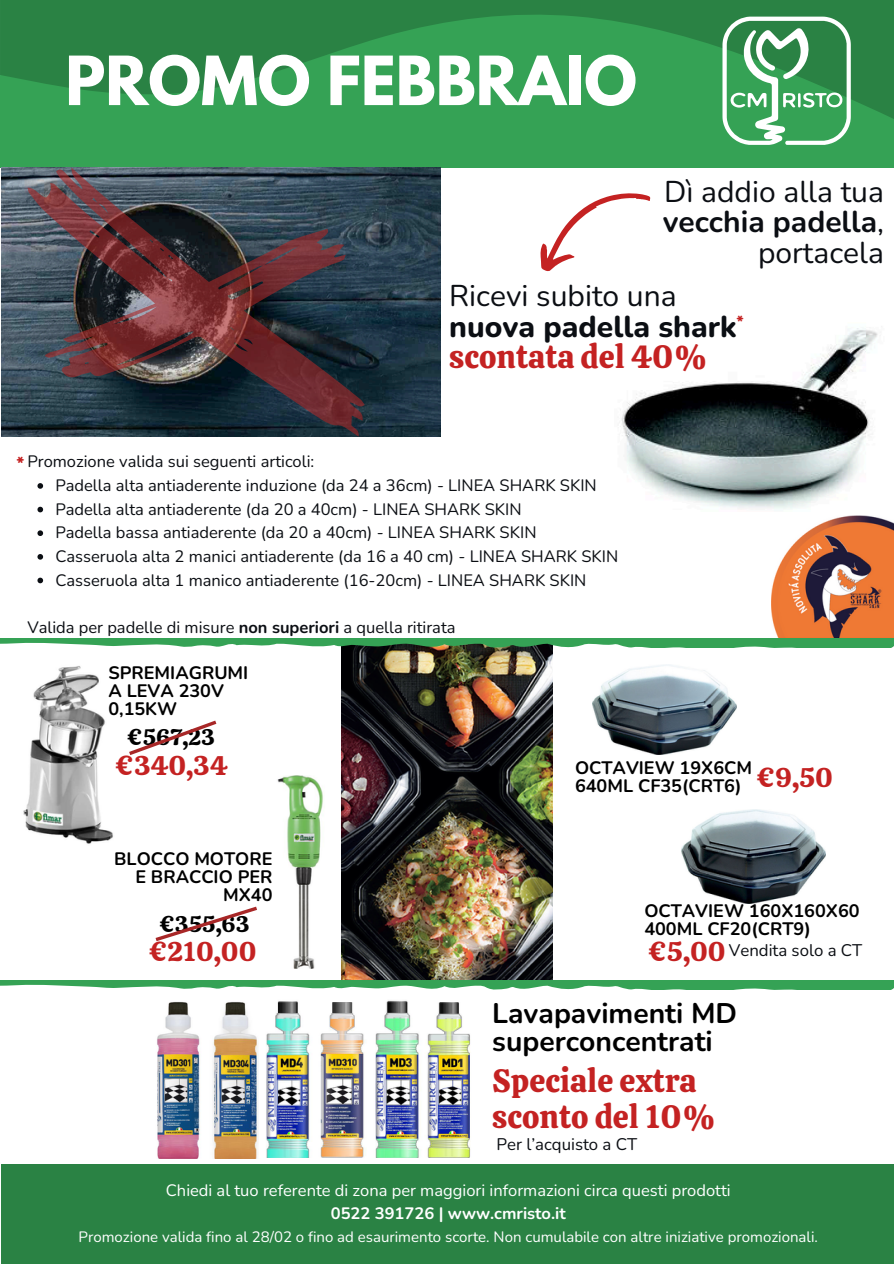
<style>
.page{position:relative;width:894px;height:1264px;background:#fff}
.page>*{position:absolute;margin:0;border:0;box-sizing:border-box;transform-origin:0 0}
.t1{font:700 60px "League Spartan";color:#fff}
.t2{font:31.95px/36px "Calistoga";color:#c42222}
.t3{font:30px/30.3px "Nunito";color:#0b0e13;text-align:right}
.t4{font:800 30px/30.3px "Nunito";color:#0b0e13}
.t5{font:700 28.35px/28.2px "Nunito";color:#000}
.t6{font:26.85px "Calistoga";color:#c42222}
.t7{font:22.35px "Calistoga";color:#000}
.t8{font:700 18px/18px "Nunito";color:#000}
.t9{font:16.8px "Nunito";color:#0b0e13}
.t10{font:16.5px "Nunito";color:#0b0e13}
.t11{font:16.5px "Nunito";color:#fff}
.t12{font:700 16.5px "Nunito";color:#fff}
.t13{font:800 16.05px "Nunito";color:#c42222}
.t14{font:15px "Nunito";color:#fff}
.s1{font-weight:700}
.s2{font-weight:400}
.s3{font-weight:800;font-size:17.4px;color:#c42222}
</style>
<div class="page">
<div style="left:0;top:1px;width:893px;height:10px;background:#2a8244"></div>
<svg style="left:0;top:11px;width:893px;height:156px;fill:#35a255"></svg>
<svg style="left:722px;top:17px;width:128px;height:128px"></svg>
<svg style="left:540px;top:193px;width:111px;height:79px"></svg>
<img style="left:1px;top:167px;width:439px;height:269px">
<svg style="left:27px;top:168px;width:337px;height:268px"></svg>
<img style="left:621px;top:328px;width:257px;height:181px">
<img style="left:771px;top:516px;width:122px;height:122px">
<img style="left:157px;top:1002px;width:102px;height:155px">
<img style="left:320px;top:1002px;width:45px;height:155px">
<img style="left:427px;top:1002px;width:44px;height:155px">
<img style="left:266px;top:1001px;width:44px;height:156px">
<img style="left:375px;top:1000px;width:44px;height:157px">
<img style="left:23px;top:666px;width:90px;height:178px">
<svg style="left:129px;top:720px;width:88px;height:35px"></svg>
<img style="left:277px;top:775px;width:46px;height:193px">
<svg style="left:155px;top:906px;width:102px;height:36px"></svg>
<img style="left:341px;top:647px;width:211px;height:332px">
<svg style="left:0;top:638px;width:893px;height:9px"></svg>
<svg style="left:37px;top:483px;width:6px;height:6px"></svg>
<svg style="left:37px;top:507px;width:6px;height:5px"></svg>
<svg style="left:37px;top:530px;width:6px;height:6px"></svg>
<svg style="left:37px;top:554px;width:6px;height:5px"></svg>
<svg style="left:37px;top:577px;width:6px;height:6px"></svg>
<img style="left:592px;top:664px;width:144px;height:90px">
<img style="left:681px;top:809px;width:144px;height:94px">
<svg style="left:0;top:980px;width:893px;height:9px"></svg>
<div style="left:1px;top:1163px;width:892px;height:100px;background:#2a8244"></div>
<p class="t1" style="left:65px;top:51px;width:573px">PROMO FEBBRAIO</p>
<h2 class="t3" style="left:662px;top:177px;width:223px">Dì addio alla tua <span class="s1">vecchia padella</span>, portacela</h2>
<p class="t4" style="left:449px;top:281px;width:289px"><span class="s2">Ricevi subito una </span>nuova padella shark</p>
<p class="t13" style="left:736px;top:310px;width:9px">*</p>
<p class="t2" style="left:449px;top:339px;width:260px">scontata del 40%</p>
<p class="t10" style="left:16px;top:450px;width:299px"><span class="s3">*</span> Promozione valida sui seguenti articoli:</p>
<p class="t10" style="left:55px;top:474px;width:543px">Padella alta antiaderente induzione (da 24 a 36cm) - LINEA SHARK SKIN</p>
<p class="t10" style="left:55px;top:498px;width:467px">Padella alta antiaderente (da 20 a 40cm) - LINEA SHARK SKIN</p>
<p class="t10" style="left:55px;top:521px;width:482px">Padella bassa antiaderente (da 20 a 40cm) - LINEA SHARK SKIN</p>
<p class="t10" style="left:55px;top:545px;width:564px">Casseruola alta 2 manici antiaderente (da 16 a 40 cm) - LINEA SHARK SKIN</p>
<p class="t10" style="left:55px;top:569px;width:532px">Casseruola alta 1 manico antiaderente (16-20cm) - LINEA SHARK SKIN</p>
<p class="t10" style="left:27px;top:616px;width:429px">Valida per padelle di misure <span class="s1">non superiori</span> a quella ritirata</p>
<p class="t8" style="left:108px;top:664px;width:141px">SPREMIAGRUMI<br>A LEVA 230V<br>0,15KW</p>
<p class="t7" style="left:126px;top:722px;width:90px">€567,23</p>
<p class="t6" style="left:115px;top:748px;width:115px">€340,34</p>
<p class="t8" style="left:114px;top:850px;width:160px;text-align:right">BLOCCO MOTORE<br>E BRACCIO PER<br>MX40</p>
<h2 class="t6" style="left:148px;top:934px;width:110px">€210,00</h2>
<h2 class="t7" style="left:159px;top:909px;width:92px">€355,63</h2>
<p class="t8" style="left:575px;top:759px;width:178px">OCTAVIEW 19X6CM<br>640ML CF35(CRT6)</p>
<p class="t6" style="left:755px;top:759px;width:79px">€9,50</p>
<h6 class="t8" style="left:644px;top:902px;width:217px">OCTAVIEW 160X160X60<br>400ML CF20(CRT9)</h6>
<p class="t6" style="left:647px;top:933px;width:80px">€5,00</p>
<h5 class="t9" style="left:728px;top:938px;width:135px">Vendita solo a CT</h5>
<h1 class="t5" style="left:492px;top:999px;width:246px">Lavapavimenti MD superconcentrati</h1>
<p class="t2" style="left:492px;top:1063px;width:225px">Speciale extra sconto del 10%</p>
<p class="t9" style="left:496px;top:1133px;width:142px">Per l’acquisto a CT</p>
<h4 class="t11" style="left:166px;top:1178px;width:566px">Chiedi al tuo referente di zona per maggiori informazioni circa questi prodotti</h4>
<p class="t12" style="left:330px;top:1202px;width:236px">0522 391726 | www.cmristo.it</p>
<h6 class="t14" style="left:78px;top:1226px;width:740px">Promozione valida fino al 28/02 o fino ad esaurimento scorte. Non cumulabile con altre iniziative promozionali.</h6>
</div>
